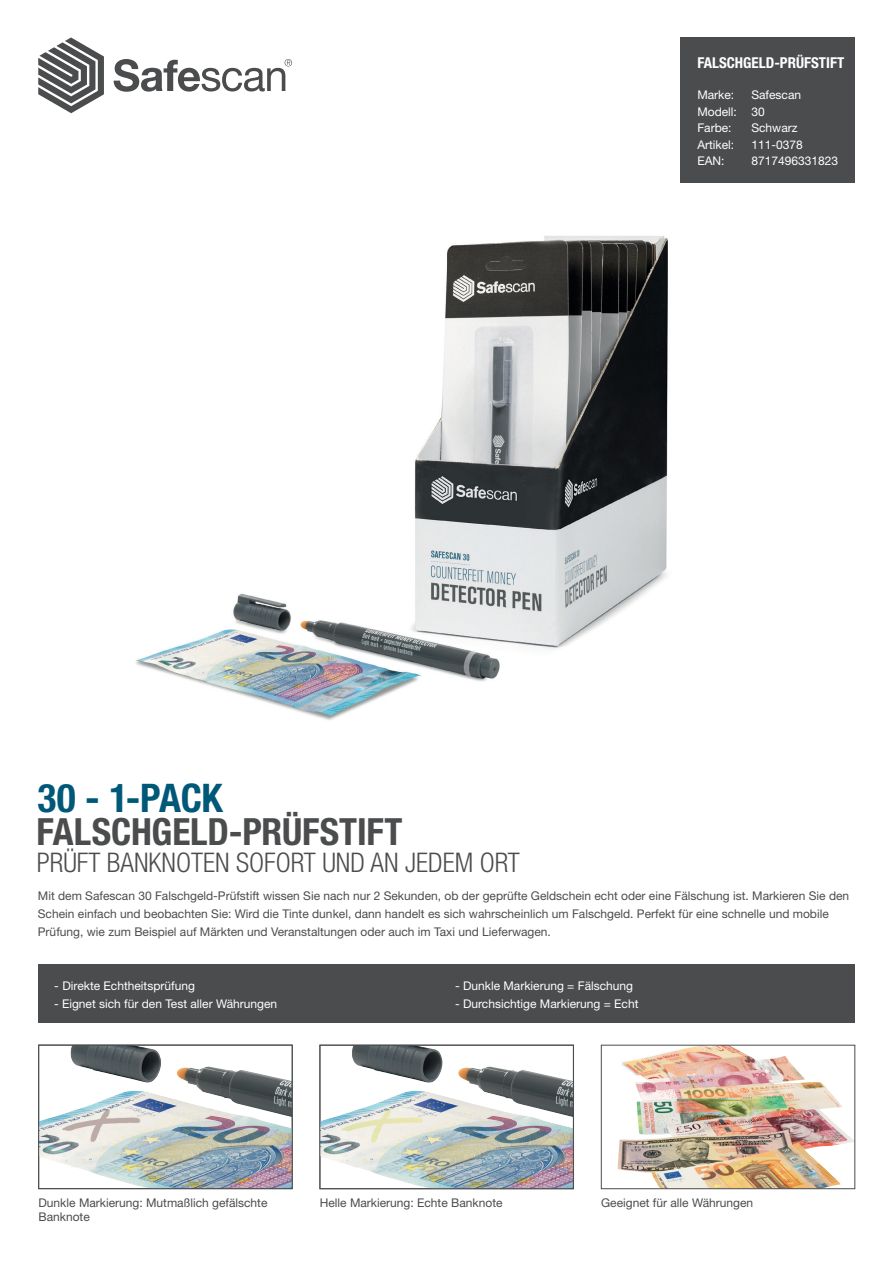
<style>
.page{position:relative;width:893px;height:1263px;background:#fff}
.page>*{position:absolute;margin:0;border:0;box-sizing:border-box;transform-origin:0 0}
.t1{font:700 condensed 39.45px "Helvetica Neue LT Std";letter-spacing:-.01em;color:#005879}
.t2{font:700 condensed 37.5px "Helvetica Neue LT Std";letter-spacing:-.005em;color:#4b4c4d}
.t3{font:300 condensed 27px "Helvetica Neue LT Std";color:#4b4c4d}
.t4{font:700 condensed 15px "Helvetica Neue LT Std";color:#fff}
.Platte_tekst{font:12px/18px "Helvetica Neue LT Std";color:#4b4c4d}
.Tabel{font:12px "Helvetica Neue LT Std";color:#fff}
.Ondertekst{font:12px/13.5px "Helvetica Neue LT Std";color:#4b4c4d}
</style>
<div class="page">
<div style="left:680px;top:37px;width:175px;height:146px;background:#4b4c4d"></div>
<svg style="left:38px;top:37px;width:66px;height:76px"></svg>
<svg style="left:114px;top:59px;width:178px;height:33px"></svg>
<div style="left:38px;top:964px;width:817px;height:59px;background:#4b4c4d"></div>
<img style="left:135px;top:236px;width:533px;height:484px">
<img style="left:617px;top:1047px;width:236px;height:140px">
<div style="left:601px;top:1045px;width:254px;height:144px;border:1px solid #4b4c4d"></div>
<img style="left:71px;top:1047px;width:219px;height:43px">
<img style="left:41px;top:1090px;width:249px;height:97px">
<div style="left:39px;top:1045px;width:253px;height:144px;border:1px solid #4b4c4d"></div>
<img style="left:352px;top:1047px;width:219px;height:43px">
<img style="left:322px;top:1090px;width:249px;height:97px">
<div style="left:320px;top:1045px;width:253px;height:144px;border:1px solid #4b4c4d"></div>
<p class="t4" style="left:697px;top:53px;width:148px">FALSCHGELD-PRÜFSTIFT</p>
<p class="Tabel" style="left:697px;top:88px;width:38px">Marke:</p>
<p class="Tabel" style="left:751px;top:88px;width:51px">Safescan</p>
<p class="Tabel" style="left:697px;top:104px;width:69px">Modell: 30</p>
<p class="Tabel" style="left:697px;top:121px;width:36px">Farbe:</p>
<p class="Tabel" style="left:751px;top:121px;width:48px">Schwarz</p>
<p class="Tabel" style="left:697px;top:137px;width:38px">Artikel:</p>
<p class="Tabel" style="left:751px;top:137px;width:53px">111-0378</p>
<p class="Tabel" style="left:697px;top:154px;width:29px">EAN:</p>
<p class="Tabel" style="left:751px;top:154px;width:88px">8717496331823</p>
<p class="t1" style="left:37px;top:774px;width:187px">30 - 1-PACK</p>
<p class="t3" style="left:37px;top:847px;width:485px">PRÜFT BANKNOTEN SOFORT UND AN JEDEM ORT</p>
<p class="t2" style="left:36px;top:808px;width:368px">FALSCHGELD-PRÜFSTIFT</p>
<p class="Platte_tekst" style="left:38px;top:887px;width:813px">Mit dem Safescan 30 Falschgeld-Prüfstift wissen Sie nach nur 2 Sekunden, ob der geprüfte Geldschein echt oder eine Fälschung ist. Markieren Sie den<br>Schein einfach und beobachten Sie: Wird die Tinte dunkel, dann handelt es sich wahrscheinlich um Falschgeld. Perfekt für eine schnelle und mobile<br>Prüfung, wie zum Beispiel auf Märkten und Veranstaltungen oder auch im Taxi und Lieferwagen.</p>
<p class="Tabel" style="left:54px;top:979px;width:142px">- Direkte Echtheitsprüfung</p>
<p class="Tabel" style="left:54px;top:997px;width:225px">- Eignet sich für den Test aller Währungen</p>
<p class="Tabel" style="left:455px;top:979px;width:180px">- Dunkle Markierung = Fälschung</p>
<p class="Tabel" style="left:455px;top:997px;width:185px">- Durchsichtige Markierung = Echt</p>
<p class="Ondertekst" style="left:39px;top:1196px;width:230px">Dunkle Markierung: Mutmaßlich gefälschte<br>Banknote</p>
<p class="Ondertekst" style="left:320px;top:1196px;width:184px">Helle Markierung: Echte Banknote</p>
<p class="Platte_tekst" style="left:601px;top:1194px;width:154px">Geeignet für alle Währungen</p>
</div>
